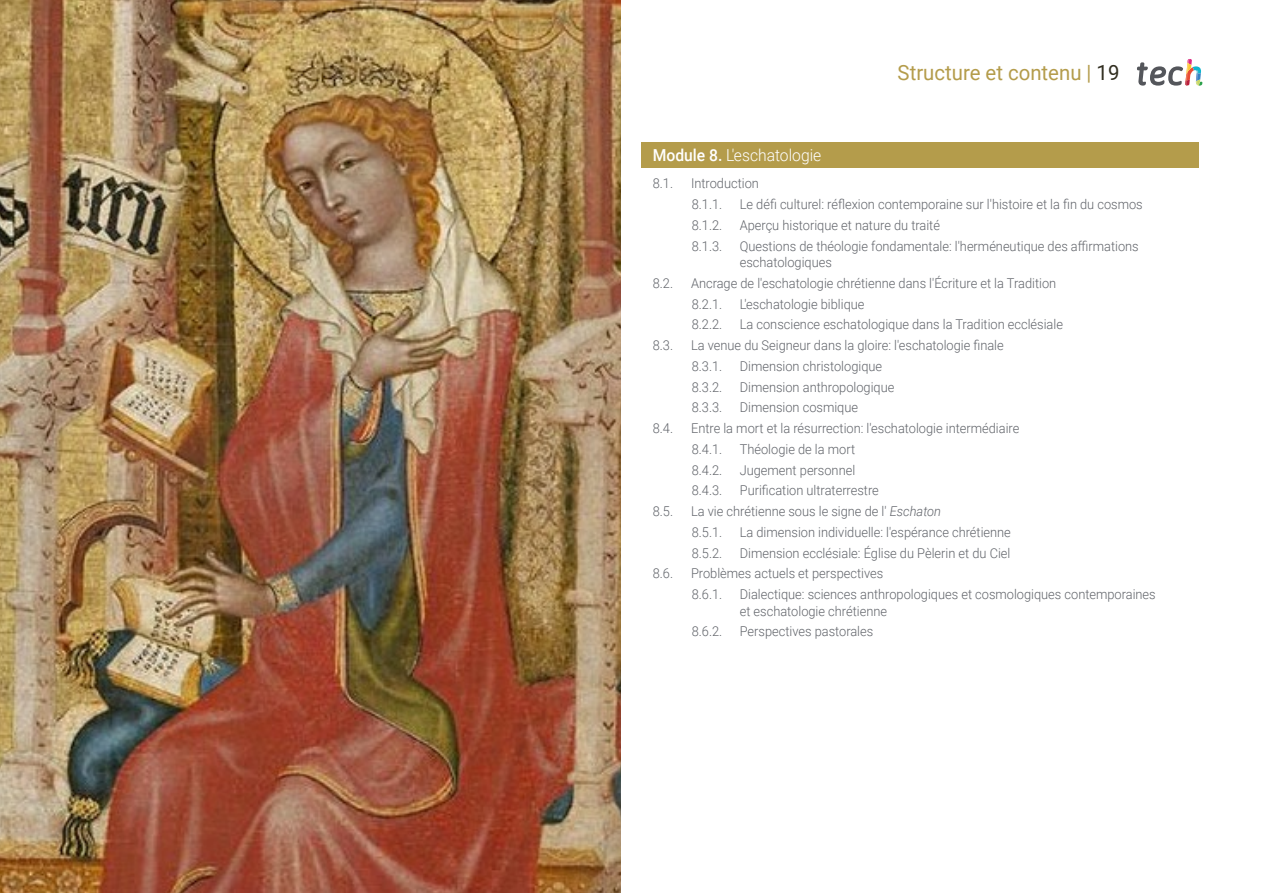
<style>
.page{position:relative;width:1263px;height:893px;background:#fff}
.page>*{position:absolute;margin:0;border:0;box-sizing:border-box;transform-origin:0 0}
.t1{font:21px "Roboto";color:#b49c4b}
.t2{font:300 16.5px "Roboto";color:#fff;scale:.95 1}
.t3{font:300 13.5px/20.7px "Roboto";color:#61646a;scale:.95 1}
.s1{color:#312e20}
.s2{font-weight:500}
.s3{font-style:italic}
</style>
<div class="page">
<svg style="left:1137px;top:59px;width:65px;height:27px"></svg>
<div style="left:642px;top:142px;width:557px;height:25px;background:#b49c4b"></div>
<img style="left:0;top:0;width:621px;height:893px">
<h1 class="t1" style="left:898px;top:57px;width:223px">Structure et contenu | <span class="s1">19</span></h1>
<p class="t2" style="left:653px;top:144px;width:179px"><span class="s2">Module 8.</span> L'eschatologie</p>
<p class="t3" style="left:653px;top:173px;width:23px">8.1.</p>
<p class="t3" style="left:691px;top:173px;width:73px">Introduction<br>8.1.1.</p>
<p class="t3" style="left:740px;top:193px;width:426px">Le défi culturel: réflexion contemporaine sur l'histoire et la fin du cosmos</p>
<p class="t3" style="left:692px;top:214px;width:34px">8.1.2.</p>
<p class="t3" style="left:740px;top:214px;width:212px">Aperçu historique et nature du traité</p>
<p class="t3" style="left:692px;top:235px;width:34px">8.1.3.</p>
<p class="t3" style="left:740px;top:237px;width:421px;line-height:16.5px">Questions de théologie fondamentale: l'herméneutique des affirmations eschatologiques</p>
<p class="t3" style="left:653px;top:272px;width:23px">8.2.</p>
<p class="t3" style="left:691px;top:272px;width:386px">Ancrage de l'eschatologie chrétienne dans l'Écriture et la Tradition<br>8.2.1.</p>
<p class="t3" style="left:740px;top:293px;width:133px">L'eschatologie biblique</p>
<p class="t3" style="left:692px;top:314px;width:34px">8.2.2.</p>
<p class="t3" style="left:740px;top:314px;width:342px">La conscience eschatologique dans la Tradition ecclésiale</p>
<p class="t3" style="left:653px;top:334px;width:23px">8.3.</p>
<p class="t3" style="left:691px;top:334px;width:331px">La venue du Seigneur dans la gloire: l'eschatologie finale<br>8.3.1.</p>
<p class="t3" style="left:740px;top:355px;width:151px">Dimension christologique</p>
<p class="t3" style="left:692px;top:376px;width:34px">8.3.2.</p>
<p class="t3" style="left:740px;top:376px;width:164px">Dimension anthropologique</p>
<p class="t3" style="left:692px;top:397px;width:34px">8.3.3.</p>
<p class="t3" style="left:740px;top:397px;width:126px">Dimension cosmique</p>
<p class="t3" style="left:653px;top:417px;width:23px">8.4.</p>
<p class="t3" style="left:691px;top:417px;width:347px">Entre la mort et la résurrection: l'eschatologie intermédiaire<br>8.4.1.</p>
<p class="t3" style="left:740px;top:438px;width:123px">Théologie de la mort</p>
<p class="t3" style="left:692px;top:459px;width:34px">8.4.2.</p>
<p class="t3" style="left:740px;top:459px;width:123px">Jugement personnel</p>
<p class="t3" style="left:692px;top:480px;width:34px">8.4.3.</p>
<p class="t3" style="left:740px;top:480px;width:148px">Purification ultraterrestre</p>
<p class="t3" style="left:653px;top:500px;width:23px">8.5.</p>
<p class="t3" style="left:691px;top:500px;width:265px">La vie chrétienne sous le signe de l' <span class="s3">Eschaton<br></span>8.5.1.</p>
<p class="t3" style="left:740px;top:521px;width:287px">La dimension individuelle: l'espérance chrétienne</p>
<p class="t3" style="left:692px;top:542px;width:34px">8.5.2.</p>
<p class="t3" style="left:740px;top:542px;width:286px">Dimension ecclésiale: Église du Pèlerin et du Ciel</p>
<p class="t3" style="left:653px;top:563px;width:23px">8.6.</p>
<p class="t3" style="left:691px;top:563px;width:204px">Problèmes actuels et perspectives<br>8.6.1.</p>
<p class="t3" style="left:740px;top:585px;width:439px;line-height:16.5px">Dialectique: sciences anthropologiques et cosmologiques contemporaines et eschatologie chrétienne</p>
<p class="t3" style="left:692px;top:621px;width:34px">8.6.2.</p>
<p class="t3" style="left:740px;top:621px;width:142px">Perspectives pastorales</p>
</div>
